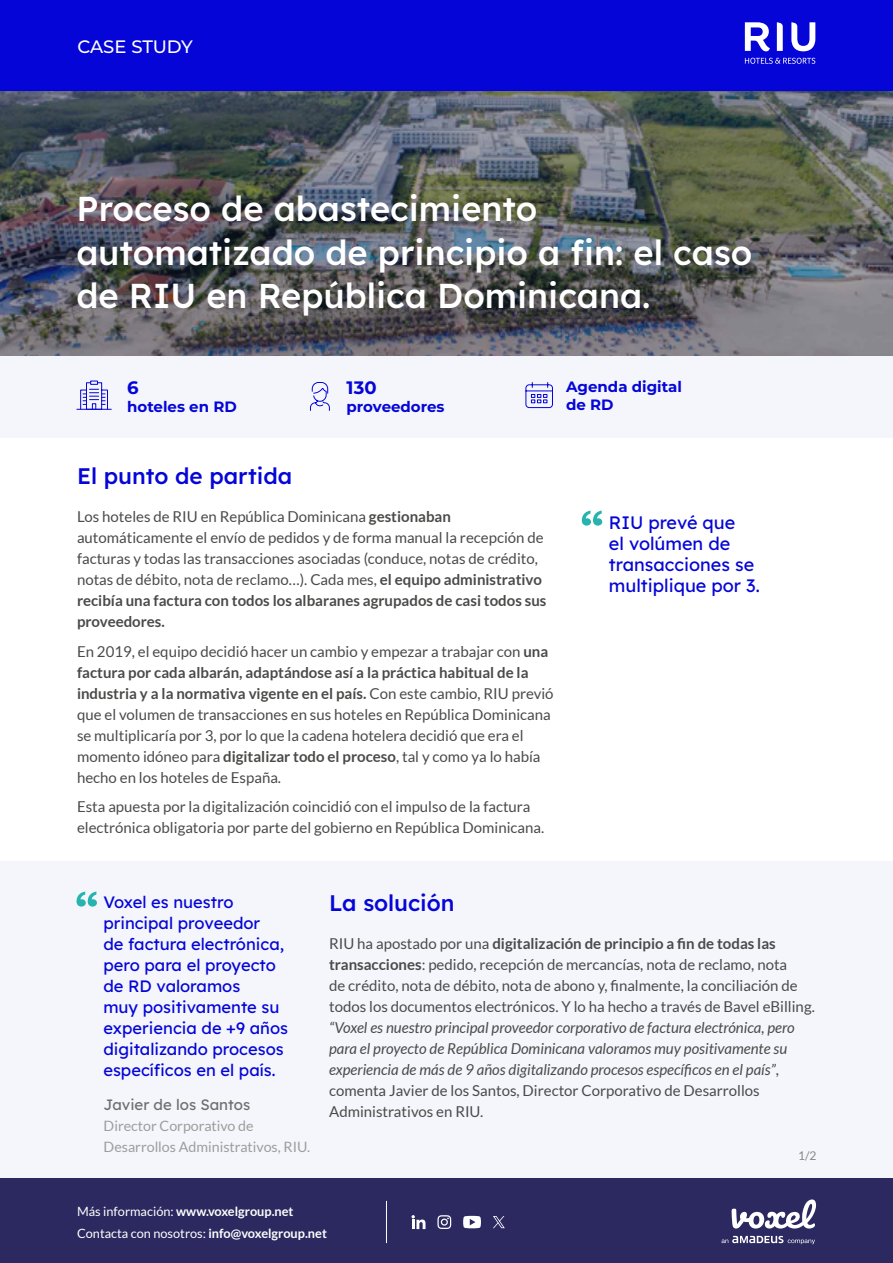
<style>
.page{position:relative;width:893px;height:1263px;background:#fff}
.page>*{position:absolute;margin:0;border:0;box-sizing:border-box;transform-origin:0 0}
.t1{font:34.5px/43.5px "Lexend Deca";color:#fff}
.t2{font:22.5px "Lexend Deca";color:#0505d8}
.t3{font:18px/21px "Lexend Deca";color:#0505d8}
.t4{font:500 18px "Montserrat";letter-spacing:-.01em;color:#fff}
.t5{font:700 18px "Montserrat";color:#0505d8}
.t6{font:16.5px/21px "Lexend Deca";color:#0505d8}
.t7{font:15px/21px "Lato";color:#4a4a49}
.t8{font:italic 15px/21px "Lato";color:#4a4a49}
.t9{font:700 15px/18px "Montserrat";color:#0505d8}
.t10{font:15px "Lexend Deca";color:#706f6f}
.t11{font:14.25px/21px "Lato";color:#9d9d9c}
.t12{font:700 12.75px/22.5px "Lato";color:#fff}
.t13{font:12px "Lato";color:#878787}
.s1{font-weight:700}
.s2{font-style:normal}
.s3{font-weight:400}
</style>
<div class="page">
<div style="left:0;top:861px;width:893px;height:321px;background:#f4f6fc"></div>
<svg style="left:582px;top:511px;width:20px;height:15px"></svg>
<img style="left:0;top:90px;width:893px;height:266px">
<div style="left:0;top:0;width:893px;height:90px;background:#0505d8"></div>
<svg style="left:745px;top:22px;width:70px;height:42px"></svg>
<div style="left:0;top:356px;width:893px;height:82px;background:#f4f6fc"></div>
<hr style="left:77px;top:409px;width:34px;height:1px;background:#0505d8">
<svg style="left:80px;top:381px;width:28px;height:29px"></svg>
<svg style="left:77px;top:891px;width:20px;height:15px"></svg>
<svg style="left:310px;top:382px;width:20px;height:29px"></svg>
<svg style="left:525px;top:382px;width:28px;height:26px"></svg>
<div style="left:0;top:1179px;width:893px;height:84px;background:#2b2960"></div>
<hr style="left:386px;top:1201px;width:1px;height:42px;background:#fff">
<svg style="left:732px;top:1199px;width:84px;height:29px"></svg>
<svg style="left:721px;top:1236px;width:94px;height:8px"></svg>
<svg style="left:411px;top:1215px;width:14px;height:14px"></svg>
<svg style="left:437px;top:1215px;width:14px;height:14px"></svg>
<svg style="left:463px;top:1216px;width:18px;height:12px"></svg>
<svg style="left:493px;top:1216px;width:12px;height:12px"></svg>
<p class="t4" style="left:77px;top:34px;width:117px">CASE STUDY</p>
<h1 class="t1" style="left:76px;top:185px;width:677px">Proceso de abastecimiento automatizado de principio a fin: el caso de RIU en República Dominicana.</h1>
<p class="t5" style="left:127px;top:375px;width:13px">6</p>
<p class="t9" style="left:127px;top:397px;width:111px">hoteles en RD</p>
<p class="t5" style="left:347px;top:375px;width:31px">130</p>
<p class="t9" style="left:347px;top:397px;width:99px">proveedores</p>
<p class="t9" style="left:566px;top:377px;width:117px">Agenda digital de RD</p>
<h2 class="t2" style="left:77px;top:460px;width:217px">El punto de partida</h2>
<p class="t7" style="left:77px;top:506px;width:471px">Los hoteles de RIU en República Dominicana <span class="s1">gestionaban </span>automáticamente el envío de pedidos y de forma manual la recepción de facturas y todas las transacciones asociadas (conduce, notas de crédito, notas de débito, nota de reclamo…). Cada mes, <span class="s1">el equipo administrativo recibía una factura con todos los albaranes agrupados de casi todos sus proveedores.</span></p>
<p class="t7" style="left:77px;top:641px;width:478px">En 2019, el equipo decidió hacer un cambio y empezar a trabajar con <span class="s1">una factura por cada albarán, adaptándose así a la práctica habitual de la industria y a la normativa vigente en el país.</span> Con este cambio, RIU previó que el volumen de transacciones en sus hoteles en República Dominicana se multiplicaría por 3, por lo que la cadena hotelera decidió que era el momento idóneo para <span class="s1">digitalizar todo el proceso</span>, tal y como ya lo había hecho en los hoteles de España.</p>
<p class="t7" style="left:77px;top:796px;width:469px">Esta apuesta por la digitalización coincidió con el impulso de la factura electrónica obligatoria por parte del gobierno en República Dominicana.</p>
<p class="t3" style="left:609px;top:511px;width:152px">RIU prevé que<br>el volúmen de transacciones se multiplique por 3.</p>
<p class="t6" style="left:103px;top:891px;width:186px">Voxel es nuestro principal proveedor<br>de factura electrónica, pero para el proyecto de RD valoramos<br>muy positivamente su experiencia de +9 años digitalizando procesos específicos en el país.</p>
<p class="t10" style="left:104px;top:1093px;width:148px">Javier de los Santos</p>
<p class="t11" style="left:104px;top:1115px;width:208px">Director Corporativo de<br>Desarrollos Administrativos, RIU.</p>
<h2 class="t2" style="left:329px;top:887px;width:127px">La solución</h2>
<p class="t7" style="left:329px;top:933px;width:487px">RIU ha apostado por una <span class="s1">digitalización de principio a fin de todas las transacciones</span>: pedido, recepción de mercancías, nota de reclamo, nota<br>de crédito, nota de débito, nota de abono y, finalmente, la conciliación de todos los documentos electrónicos. Y lo ha hecho a través de Bavel eBilling.</p>
<p class="t8" style="left:329px;top:1018px;width:467px">“Voxel es nuestro principal proveedor corporativo de factura electrónica, pero para el proyecto de República Dominicana valoramos muy positivamente su experiencia de más de 9 años digitalizando procesos específicos en el país”<span class="s2">, comenta Javier de los Santos, Director Corporativo de Desarrollos Administrativos en RIU.</span></p>
<p class="t13" style="left:798px;top:1149px;width:20px">1/2</p>
<p class="t12" style="left:77px;top:1199px;width:251px"><span class="s3">Más información:</span> www.voxelgroup.net<br><span class="s3">Contacta con nosotros:</span> info@voxelgroup.net</p>
</div>
